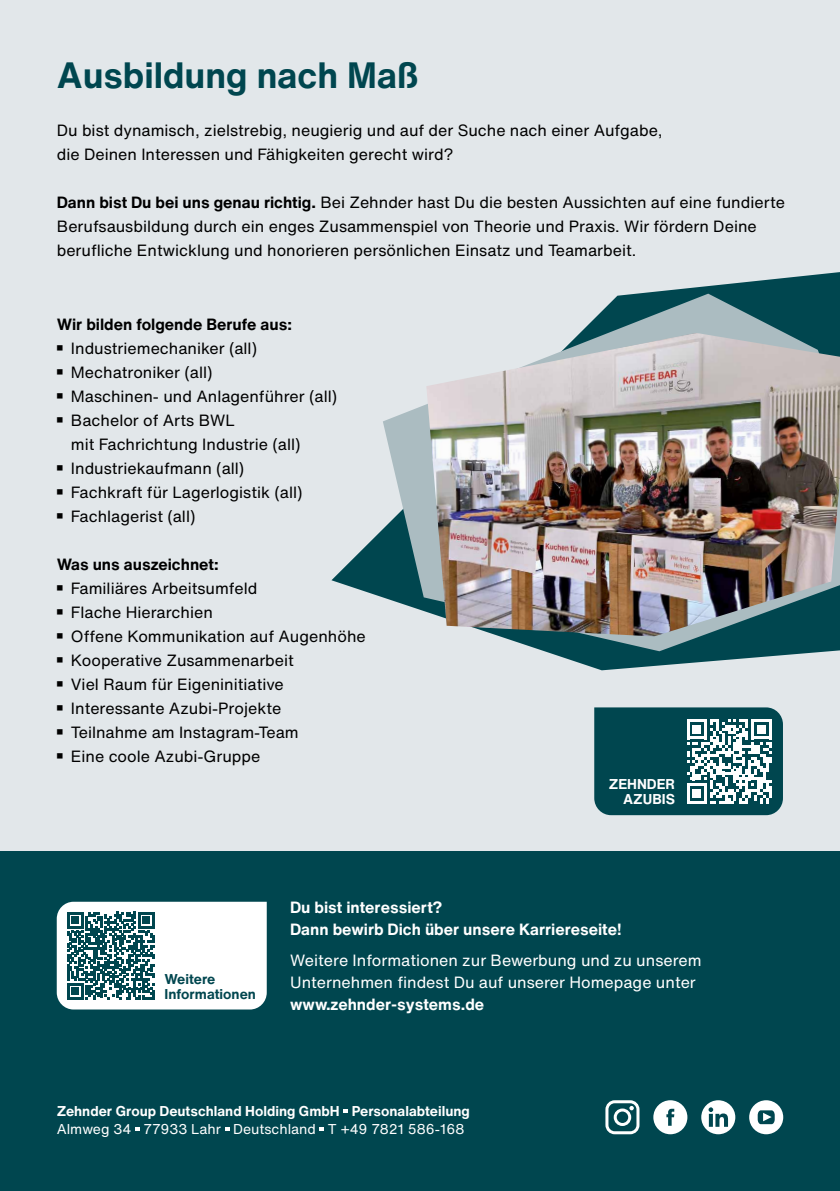
<style>
.page{position:relative;width:840px;height:1191px;background:#fff}
.page>*{position:absolute;margin:0;border:0;box-sizing:border-box;transform-origin:0 0}
.t1{font:700 36px "Helvetica Now Text";color:#00464f}
.t2{font:16px/24px "Helvetica Now Text";color:#000}
.t3{font:16px/22px "Helvetica Now Text";color:#fff}
.t4{font:700 16px/22px "Helvetica Now Text";color:#fff}
.t5{font:700 16px "Helvetica Now Text";color:#000}
.t6{font:700 14px/15px "Helvetica Now Text";color:#fff;text-align:right}
.t7{font:14px "Helvetica Now Text";color:#fff}
.t8{font:700 14px/15px "Helvetica Now Text";color:#00464f}
.s1{font-weight:700}
</style>
<div class="page">
<div style="left:0;top:850px;width:839px;height:341px;background:#00464f"></div>
<div style="left:0;top:0;width:839px;height:850px;background:#e2e7ea"></div>
<svg style="left:331px;top:272px;width:508px;height:398px"></svg>
<svg style="left:382px;top:294px;width:457px;height:357px"></svg>
<img style="left:426px;top:333px;width:413px;height:303px">
<svg style="left:343px;top:1109px;width:4px;height:4px"></svg>
<svg style="left:135px;top:1127px;width:4px;height:4px"></svg>
<svg style="left:225px;top:1127px;width:4px;height:4px"></svg>
<svg style="left:320px;top:1127px;width:4px;height:4px"></svg>
<svg style="left:605px;top:1100px;width:34px;height:34px"></svg>
<svg style="left:653px;top:1100px;width:34px;height:34px"></svg>
<svg style="left:701px;top:1100px;width:34px;height:34px"></svg>
<svg style="left:749px;top:1100px;width:33px;height:34px"></svg>
<svg style="left:57px;top:901px;width:209px;height:108px"></svg>
<svg style="left:594px;top:707px;width:188px;height:108px;background:#356c73"></svg>
<h1 class="t1" style="left:57px;top:48px;width:363px">Ausbildung nach Maß</h1>
<p class="t2" style="left:57px;top:118px;width:607px">Du bist dynamisch, zielstrebig, neugierig und auf der Suche nach einer Aufgabe, die Deinen Interessen und Fähigkeiten gerecht wird?</p>
<p class="t2" style="left:57px;top:190px;width:729px"><span class="s1">Dann bist Du bei uns genau richtig.</span> Bei Zehnder hast Du die besten Aussichten auf eine fundierte<br>Berufsausbildung durch ein enges Zusammenspiel von Theorie und Praxis. Wir fördern Deine berufliche Entwicklung und honorieren persönlichen Einsatz und Teamarbeit.</p>
<p class="t5" style="left:57px;top:312px;width:237px">Wir bilden folgende Berufe aus:</p>
<p class="t2" style="left:57px;top:336px;width:202px"><sup>■</sup> Industriemechaniker (all)</p>
<p class="t2" style="left:57px;top:360px;width:157px"><sup>■</sup> Mechatroniker (all)</p>
<p class="t2" style="left:57px;top:384px;width:282px"><sup>■</sup> Maschinen- und Anlagenführer (all)</p>
<p class="t2" style="left:71px;top:408px;width:231px;text-indent:-14px"><sup>■</sup> Bachelor of Arts BWL<br>mit Fachrichtung Industrie (all)</p>
<p class="t2" style="left:57px;top:456px;width:189px"><sup>■</sup> Industriekaufmann (all)</p>
<p class="t2" style="left:57px;top:480px;width:247px"><sup>■</sup> Fachkraft für Lagerlogistik (all)</p>
<p class="t2" style="left:57px;top:504px;width:140px"><sup>■</sup> Fachlagerist (all)</p>
<p class="t5" style="left:57px;top:552px;width:163px">Was uns auszeichnet:</p>
<p class="t2" style="left:57px;top:576px;width:202px"><sup>■</sup> Familiäres Arbeitsumfeld</p>
<p class="t2" style="left:57px;top:600px;width:157px"><sup>■</sup> Flache Hierarchien</p>
<p class="t2" style="left:57px;top:624px;width:310px"><sup>■</sup> Offene Kommunikation auf Augenhöhe</p>
<p class="t2" style="left:57px;top:648px;width:238px"><sup>■</sup> Kooperative Zusammenarbeit</p>
<p class="t2" style="left:57px;top:672px;width:228px"><sup>■</sup> Viel Raum für Eigeninitiative</p>
<p class="t2" style="left:57px;top:696px;width:226px"><sup>■</sup> Interessante Azubi-Projekte</p>
<p class="t2" style="left:57px;top:720px;width:243px"><sup>■</sup> Teilnahme am Instagram-Team</p>
<p class="t2" style="left:57px;top:744px;width:205px"><sup>■</sup> Eine coole Azubi-Gruppe</p>
<p class="t6" style="left:608px;top:776px;width:68px">ZEHNDER<br>AZUBIS</p>
<p class="t8" style="left:164px;top:970px;width:93px">Weitere<br>Informationen</p>
<p class="t4" style="left:290px;top:896px;width:333px">Du bist interessiert?<br>Dann bewirb Dich über unsere Karriereseite!</p>
<p class="t3" style="left:290px;top:948px;width:413px">Weitere Informationen zur Bewerbung und zu unserem<br>Unternehmen findest Du auf unserer Homepage unter</p>
<p class="t4" style="left:290px;top:992px;width:195px">www.zehnder-systems.de</p>
<p class="t6" style="left:57px;top:1103px;width:414px">Zehnder Group Deutschland Holding GmbH Personalabteilung</p>
<p class="t7" style="left:57px;top:1118px;width:409px">Almweg 34 77933 Lahr Deutschland T +49 7821 586-168</p>
</div>
